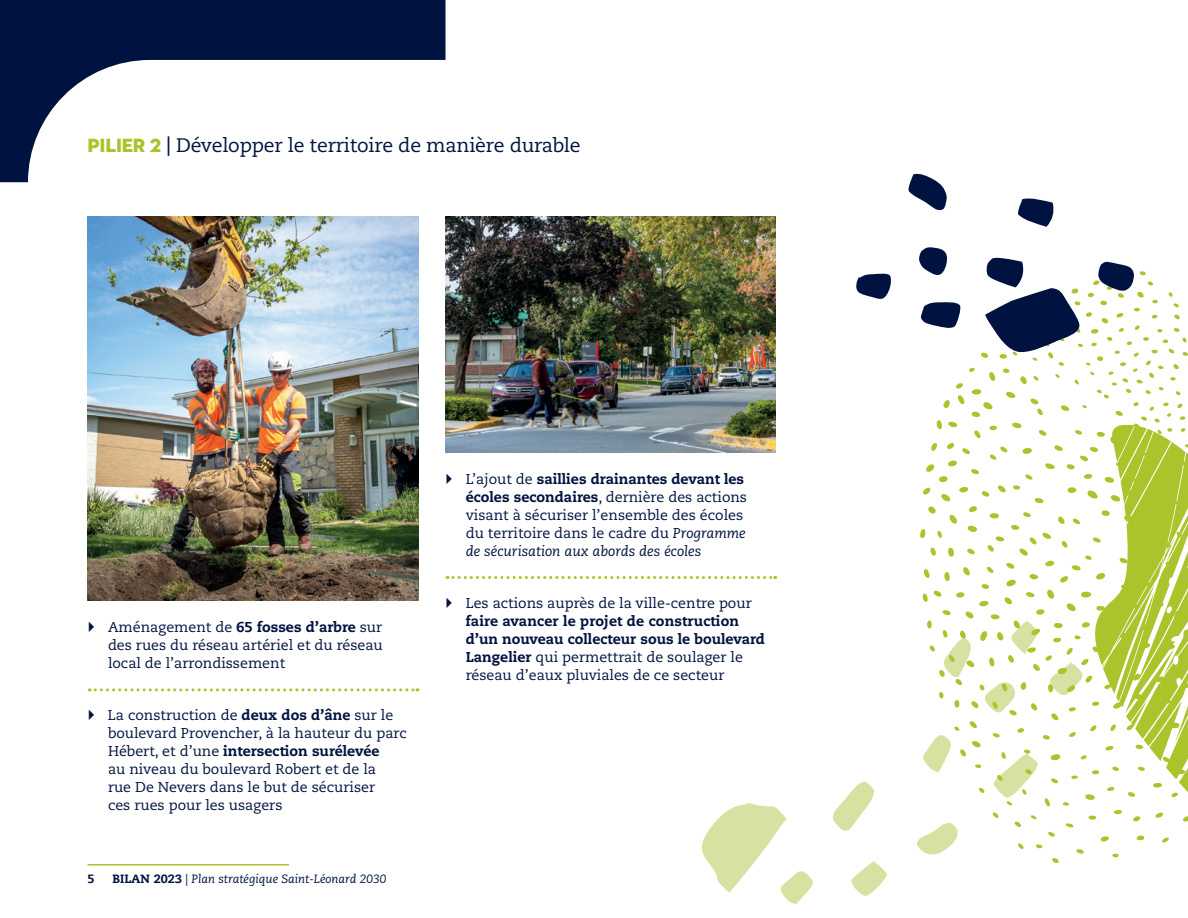
<style>
.page{position:relative;width:1188px;height:918px;background:#fff}
.page>*{position:absolute;margin:0;border:0;box-sizing:border-box;transform-origin:0 0}
.Texte_courant_12pt{font:19.5px "Caecilia LT Pro 55 Roman";letter-spacing:-.01em;color:#001340}
.Texte_description_realisation_Sans_Filet{font:14.25px/18px "Caecilia LT Pro 55 Roman";color:#001340}
.Texte_description_realisation{font:14.25px/18px "Caecilia LT Pro 55 Roman";color:#001340;text-align:justify}
.Texte_courant{font:italic 12px "Caecilia LT Pro 56";color:#001340}
.Texte_courant-2{font:800 12px "Caecilia LT Pro 85";color:#001340}
.s1{font-family:"Neutraface 2 Display Titling";color:#acc32b}
.s2{font-family:"Caecilia LT Pro 75";font-weight:700}
.s3{font-family:"Caecilia LT Pro 85";font-weight:800}
.s4{font-family:"Caecilia LT Pro 85";font-weight:800;font-style:normal}
.s5{font-family:"Caecilia LT Pro 56";font-style:italic}
</style>
<div class="page">
<svg style="left:917px;top:839px;width:2px;height:9px"></svg>
<svg style="left:833px;top:781px;width:41px;height:50px"></svg>
<svg style="left:851px;top:861px;width:36px;height:35px"></svg>
<svg style="left:702px;top:803px;width:111px;height:101px"></svg>
<svg style="left:919px;top:271px;width:269px;height:592px"></svg>
<hr style="left:88px;top:864px;width:201px;height:2px;background:#acc32b">
<svg style="left:89px;top:688px;width:329px;height:3px"></svg>
<svg style="left:447px;top:576px;width:329px;height:3px"></svg>
<img style="left:446px;top:216px;width:330px;height:237px">
<svg style="left:856px;top:273px;width:35px;height:26px"></svg>
<svg style="left:919px;top:247px;width:29px;height:29px"></svg>
<svg style="left:908px;top:173px;width:39px;height:38px"></svg>
<svg style="left:920px;top:301px;width:42px;height:28px"></svg>
<svg style="left:1018px;top:198px;width:36px;height:29px"></svg>
<svg style="left:1098px;top:261px;width:37px;height:30px"></svg>
<svg style="left:985px;top:258px;width:98px;height:94px"></svg>
<svg style="left:0;top:0;width:446px;height:182px"></svg>
<img style="left:88px;top:216px;width:330px;height:385px">
<p class="Texte_courant_12pt" style="left:88px;top:132px;width:495px"><span class="s1">Pilier 2</span> <span class="s2">|</span> Développer le territoire de manière durable</p>
<p class="Texte_description_realisation" style="left:108px;top:618px;width:276px">Aménagement de <span class="s3">65 fosses d’arbre</span> sur des rues du réseau artériel et du réseau local de l’arrondissement</p>
<p class="Texte_description_realisation_Sans_Filet" style="left:108px;top:706px;width:300px">La construction de <span class="s3">deux dos d’âne</span> sur le boulevard Provencher, à la hauteur du parc Hébert, et d’une <span class="s3">intersection surélevée<br></span>au niveau du boulevard Robert et de la<br>rue De Nevers dans le but de sécuriser<br>ces rues pour les usagers</p>
<p class="Texte_courant-2" style="left:88px;top:871px;width:9px">5</p>
<p class="Texte_courant" style="left:112px;top:871px;width:275px"><span class="s4">BILAN 2023</span> | Plan stratégique Saint-Léonard 2030</p>
<p class="Texte_description_realisation" style="left:466px;top:470px;width:283px;text-align:left">L’ajout de <span class="s3">saillies drainantes devant les écoles secondaires</span>, dernière des actions visant à sécuriser l’ensemble des écoles du territoire dans le cadre du <span class="s5">Programme de sécurisation aux abords des écoles</span></p>
<p class="Texte_description_realisation_Sans_Filet" style="left:466px;top:593px;width:301px">Les actions auprès de la ville-centre pour <span class="s3">faire avancer le projet de construction d’un nouveau collecteur sous le boulevard Langelier</span> qui permettrait de soulager le réseau d’eaux pluviales de ce secteur</p>
</div>
